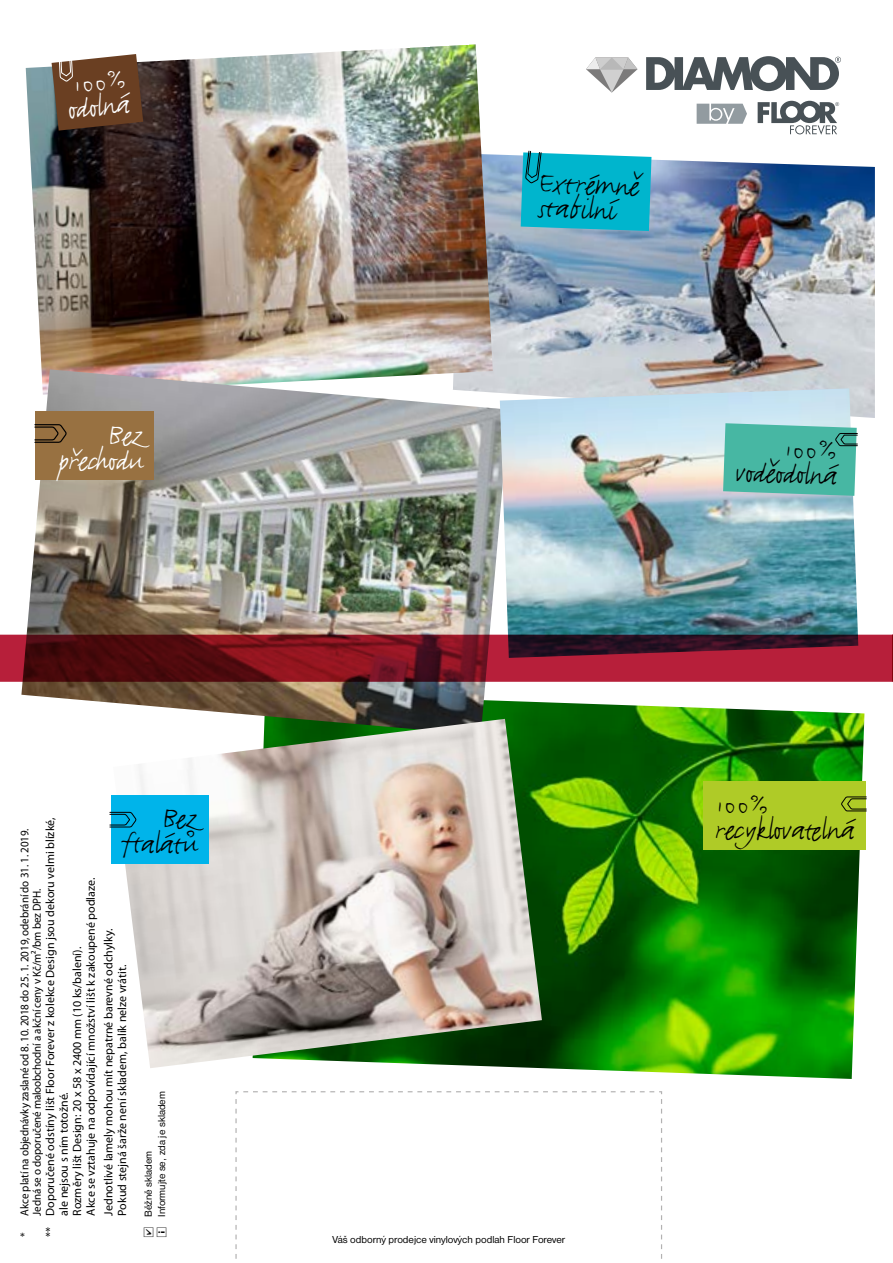
<style>
.page{position:relative;width:893px;height:1263px;background:#fff}
.page>*{position:absolute;margin:0;border:0;box-sizing:border-box;transform-origin:0 0}
.popisky_fotek{font:32.85px/24.6px "Justlefthand Pro";color:#000}
.popisky_fotek-2{font:32.85px/24.6px "Justlefthand Pro";color:#fff}
.Poznamky{font:12px/13.5px "Myriad Pro";color:#000}
.Normální{font:11.55px/12.3px "Myriad Pro";letter-spacing:-.01em;color:#000;scale:.95 1}
.text_malý{font:10.5px "Nimbus Sans DOT";color:#000}
.text{font:10.5px "Nimbus Sans DOT";color:#000}
</style>
<div class="page">
<img style="left:509px;top:701px;width:355px;height:378px">
<svg style="left:235px;top:1091px;width:428px;height:168px"></svg>
<img style="left:493px;top:154px;width:382px;height:264px">
<img style="left:26px;top:44px;width:467px;height:325px">
<svg style="left:52px;top:54px;width:91px;height:77px"></svg>
<svg style="left:521px;top:150px;width:130px;height:81px"></svg>
<img style="left:21px;top:369px;width:488px;height:350px">
<div style="left:35px;top:412px;width:119px;height:68px;background:#987141"></div>
<svg style="left:34px;top:422px;width:33px;height:21px"></svg>
<img style="left:113px;top:719px;width:429px;height:349px">
<img style="left:500px;top:388px;width:358px;height:247px">
<svg style="left:723px;top:423px;width:135px;height:73px"></svg>
<div style="left:111px;top:795px;width:98px;height:68px;background:#00b4ea"></div>
<svg style="left:109px;top:811px;width:28px;height:17px"></svg>
<div style="left:704px;top:781px;width:162px;height:68px;background:#afcb27"></div>
<svg style="left:841px;top:796px;width:26px;height:16px"></svg>
<svg style="left:0;top:635px;width:893px;height:47px"></svg>
<svg style="left:586px;top:57px;width:51px;height:36px"></svg>
<svg style="left:758px;top:101px;width:81px;height:34px"></svg>
<svg style="left:697px;top:104px;width:50px;height:20px"></svg>
<svg style="left:646px;top:56px;width:195px;height:35px"></svg>
<p class="popisky_fotek-2" style="left:64px;top:72px;width:64px;rotate:-6deg">100% odolná</p>
<p class="popisky_fotek-2" style="left:59px;top:423px;width:86px;text-align:right">Bez přechodu</p>
<p class="popisky_fotek" style="left:123px;top:806px;width:76px;text-align:right">Bez ftalátů</p>
<p class="Normální" style="left:18px;top:1215px;width:409px;text-indent:-21px;rotate:-90deg">* Akce platí na objednávky zaslané od 8. 10. 2018 do 25. 1. 2019, odebrání do 31. 1. 2019.<br>Jedná se o doporučené maloobchodní a akční ceny v Kč/m²/bm bez DPH.</p>
<p class="Poznamky" style="left:43px;top:1215px;width:400px;text-indent:-21px;rotate:-90deg">** Doporučené odstíny lišt Floor Forever z kolekce Design jsou dekoru velmi blízké, ale nejsou s ním totožné.</p>
<p class="Poznamky" style="left:70px;top:1215px;width:340px;rotate:-90deg">Rozměry lišt Design: 20 x 58 x 2400 mm (10 ks/balení).<br>Akce se vztahuje na odpovídající množství lišt k zakoupené podlaze.</p>
<p class="Poznamky" style="left:102px;top:1215px;width:289px;rotate:-90deg">Jednotlivé lamely mohou mít nepatrné barevné odchylky.<br>Pokud stejná šarže není skladem, balík nelze vrátit.</p>
<p class="text" style="left:156px;top:1217px;width:127px;rotate:-90deg">Informujte se, zda je skladem</p>
<p class="text" style="left:142px;top:1217px;width:68px;rotate:-90deg">Běžně skladem</p>
<p class="popisky_fotek" style="left:540px;top:170px;width:101px;rotate:2deg">Extrémně st abilní</p>
<p class="popisky_fotek" style="left:736px;top:434px;width:104px;text-align:right;rotate:2deg">100% voděodolná</p>
<p class="popisky_fotek" style="left:715px;top:792px;width:141px">100% recyklovatelná</p>
<p class="text_malý" style="left:332px;top:1234px;width:234px">Váš odborný prodejce vinylových podlah Floor Forever</p>
</div>
